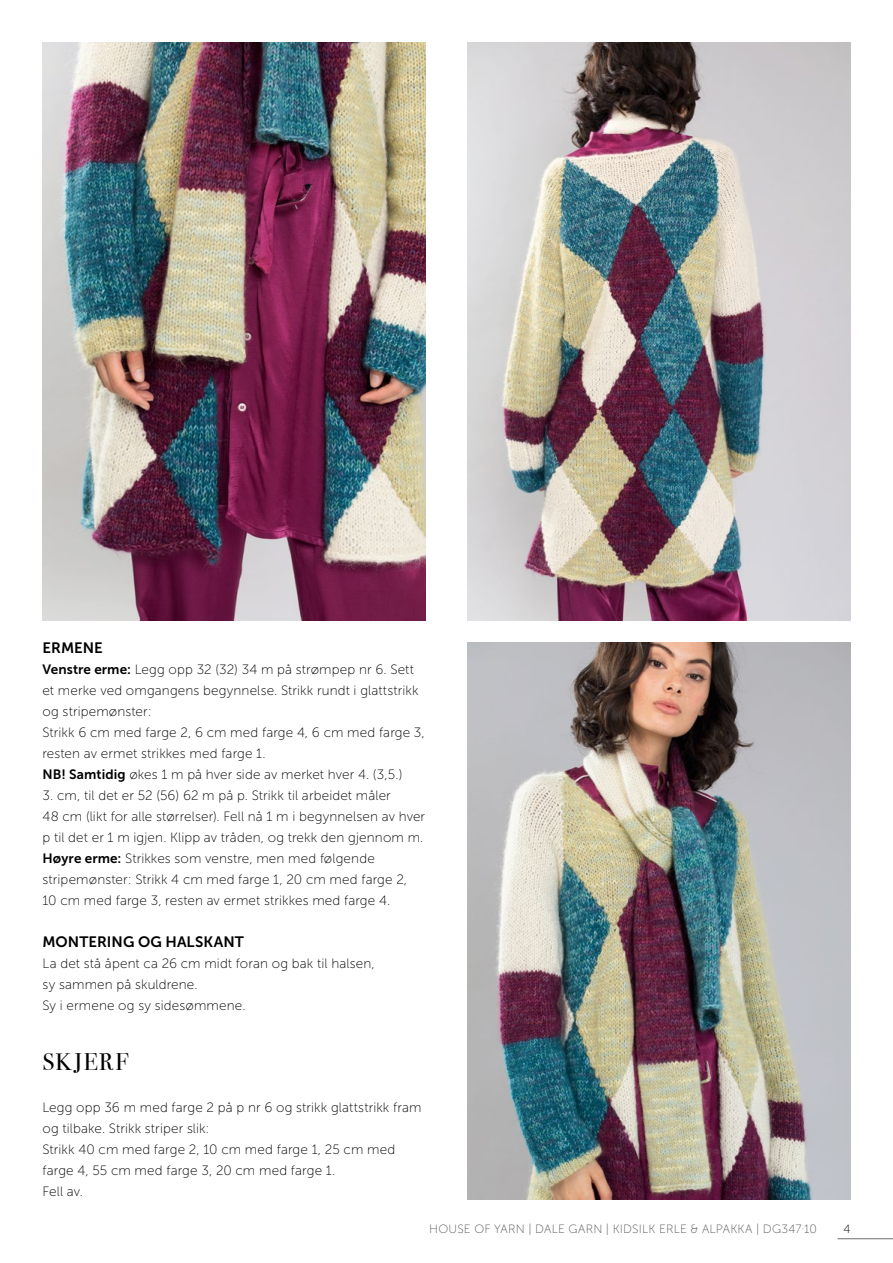
<style>
.page{position:relative;width:893px;height:1263px;background:#fff}
.page>*{position:absolute;margin:0;border:0;box-sizing:border-box;transform-origin:0 0}
.INNHOLD-_Opps{font:24px "Bodoni Svty Two ITCTT";letter-spacing:.07em;color:#000}
.INNHOLD-_Opps-2{font:15px "Museo Sans 700";color:#000}
.INNHOLD-_Opps-3{font:13.5px/21px "Museo Sans 100";letter-spacing:.01em;color:#000}
.t1{font:12px "Museo Sans 100";letter-spacing:.02em;color:#565655}
.t2{font:12px "Museo Sans 100";color:#000}
.s1{font-family:"Museo Sans 700"}
</style>
<div class="page">
<hr style="left:838px;top:1238px;width:55px;height:1px;background:#6e6e6e">
<img style="left:43px;top:43px;width:382px;height:578px">
<img style="left:468px;top:43px;width:382px;height:578px">
<img style="left:468px;top:642px;width:382px;height:557px">
<p class="INNHOLD-_Opps-2" style="left:43px;top:640px;width:62px">ERMENE</p>
<p class="INNHOLD-_Opps-3" style="left:43px;top:659px;width:378px"><span class="s1">Venstre erme:</span> Legg opp 32 (32) 34 m på strømpep nr 6. Sett et merke ved omgangens begynnelse. Strikk rundt i glattstrikk og stripemønster:</p>
<p class="INNHOLD-_Opps-3" style="left:43px;top:722px;width:384px">Strikk 6 cm med farge 2, 6 cm med farge 4, 6 cm med farge 3, resten av ermet strikkes med farge 1.</p>
<p class="INNHOLD-_Opps-3" style="left:43px;top:764px;width:361px"><span class="s1">NB! Samtidig</span> økes 1 m på hver side av merket hver 4. (3,5.)</p>
<p class="INNHOLD-_Opps-3" style="left:43px;top:785px;width:384px">3. cm, til det er 52 (56) 62 m på p. Strikk til arbeidet måler<br>48 cm (likt for alle størrelser). Fell nå 1 m i begynnelsen av hver p til det er 1 m igjen. Klipp av tråden, og trekk den gjennom m.</p>
<p class="INNHOLD-_Opps-3" style="left:43px;top:848px;width:366px"><span class="s1">Høyre erme:</span> Strikkes som venstre, men med følgende stripemønster: Strikk 4 cm med farge 1, 20 cm med farge 2,</p>
<p class="INNHOLD-_Opps-3" style="left:43px;top:890px;width:349px">10 cm med farge 3, resten av ermet strikkes med farge 4.</p>
<p class="INNHOLD-_Opps-2" style="left:43px;top:934px;width:203px">MONTERING OG HALSKANT</p>
<p class="INNHOLD-_Opps-3" style="left:43px;top:953px;width:334px">La det stå åpent ca 26 cm midt foran og bak til halsen, sy sammen på skuldrene.</p>
<p class="INNHOLD-_Opps-3" style="left:43px;top:995px;width:205px">Sy i ermene og sy sidesømmene.</p>
<p class="INNHOLD-_Opps" style="left:43px;top:1042px;width:87px">SKJERF</p>
<p class="INNHOLD-_Opps-3" style="left:43px;top:1097px;width:381px">Legg opp 36 m med farge 2 på p nr 6 og strikk glattstrikk fram og tilbake. Strikk striper slik:</p>
<p class="INNHOLD-_Opps-3" style="left:43px;top:1139px;width:354px">Strikk 40 cm med farge 2, 10 cm med farge 1, 25 cm med farge 4, 55 cm med farge 3, 20 cm med farge 1.</p>
<p class="INNHOLD-_Opps-3" style="left:43px;top:1181px;width:42px">Fell av.</p>
<p class="t1" style="left:429px;top:1222px;width:389px">HOUSE OF YARN | DALE GARN | KIDSILK ERLE &amp; ALPAKKA | DG347·10</p>
<p class="t2" style="left:843px;top:1222px;width:9px">4</p>
</div>
